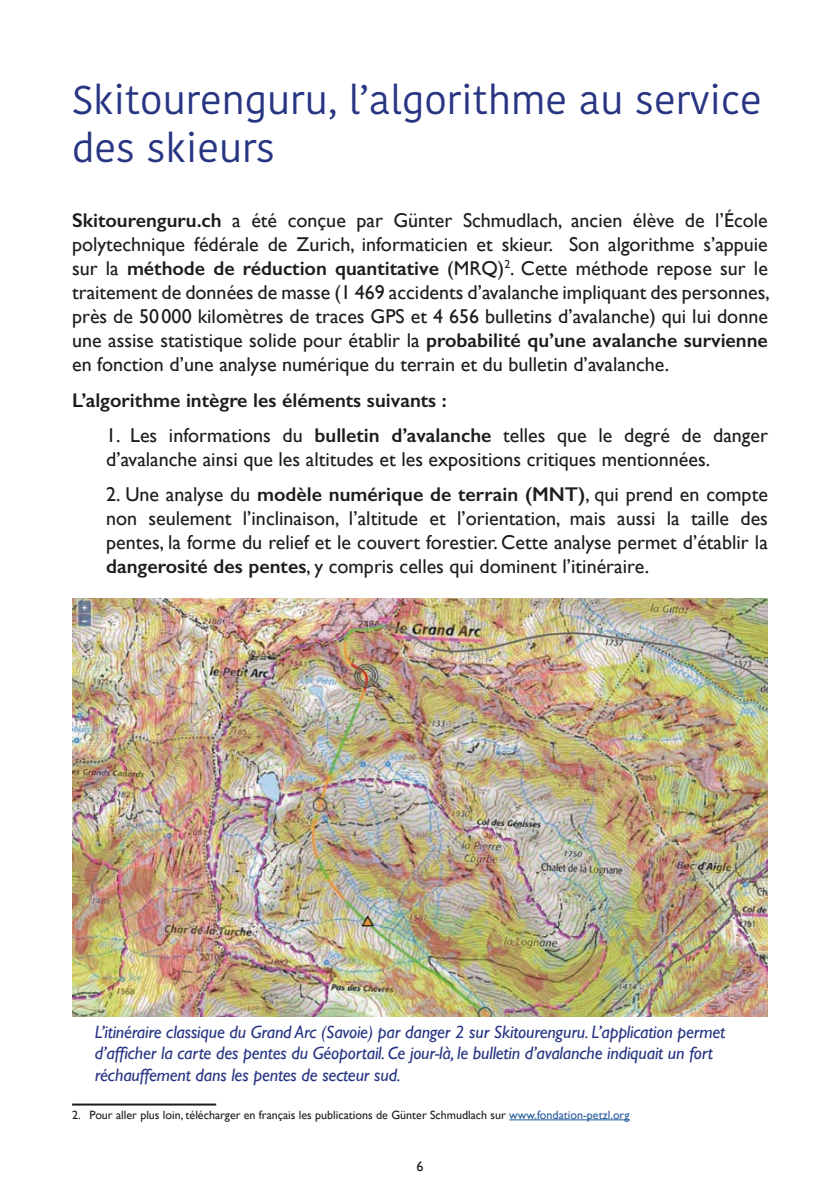
<style>
.page{position:relative;width:840px;height:1191px;background:#fff}
.page>*{position:absolute;margin:0;border:0;box-sizing:border-box;transform-origin:0 0}
.t1{font:40px/48px "Kohinoor Bangla";color:#283583}
.t2{font:20px/24px "Gill Sans";color:#1d1d1b;text-align:justify}
.t3{font:600 20px "Gill Sans";color:#1d1d1b}
.t4{font:italic 18px/21.6px "Gill Sans";letter-spacing:-.01em;color:#283583}
.t5{font:14px "Gill Sans";color:#1d1d1b}
.t6{font:12px "Gill Sans";color:#1d1d1b}
.s1{font-weight:600}
.s2{color:#275b9c}
</style>
<div class="page">
<hr style="left:72px;top:1103px;width:144px;height:2px;background:#1d1d1b">
<hr style="left:509px;top:1119px;width:120px;height:1px;background:#275b9c">
<img style="left:72px;top:598px;width:695px;height:418px">
<h1 class="t1" style="left:72px;top:75px;width:690px">Skitourenguru, l’algorithme au service des skieurs</h1>
<p class="t2" style="left:72px;top:208px;width:699px"><span class="s1">Skitourenguru.ch</span> a été conçue par Günter Schmudlach, ancien élève de l’École polytechnique fédérale de Zurich, informaticien et skieur. Son algorithme s’appuie sur la <span class="s1">méthode de réduction quantitative</span> (MRQ)<sup>2</sup>. Cette méthode repose sur le traitement de données de masse (1 469 accidents d’avalanche impliquant des personnes, près de 50000 kilomètres de traces GPS et 4 656 bulletins d’avalanche) qui lui donne une assise statistique solide pour établir la <span class="s1">probabilité qu’une avalanche survienne </span>en fonction d’une analyse numérique du terrain et du bulletin d’avalanche.</p>
<p class="t3" style="left:72px;top:387px;width:376px">L’algorithme intègre les éléments suivants :</p>
<p class="t2" style="left:106px;top:423px;width:663px">1. Les informations du <span class="s1">bulletin d’avalanche</span> telles que le degré de danger d’avalanche ainsi que les altitudes et les expositions critiques mentionnées.</p>
<p class="t2" style="left:106px;top:482px;width:663px">2. Une analyse du <span class="s1">modèle numérique de terrain (MNT)</span>, qui prend en compte non seulement l’inclinaison, l’altitude et l’orientation, mais aussi la taille des pentes, la forme du relief et le couvert forestier. Cette analyse permet d’établir la <span class="s1">dangerosité des pentes</span>, y compris celles qui dominent l’itinéraire.</p>
<p class="t4" style="left:95px;top:1020px;width:631px">L’itinéraire classique du Grand Arc (Savoie) par danger 2 sur Skitourenguru. L’application permet d’afficher la carte des pentes du Géoportail. Ce jour-là, le bulletin d’avalanche indiquait un fort réchauffement dans les pentes de secteur sud.</p>
<p class="t6" style="left:72px;top:1107px;width:558px">2. Pour aller plus loin, télécharger en français les publications de Günter Schmudlach sur <span class="s2">www.fondation-petzl.org</span></p>
<p class="t5" style="left:416px;top:1158px;width:8px">6</p>
</div>
